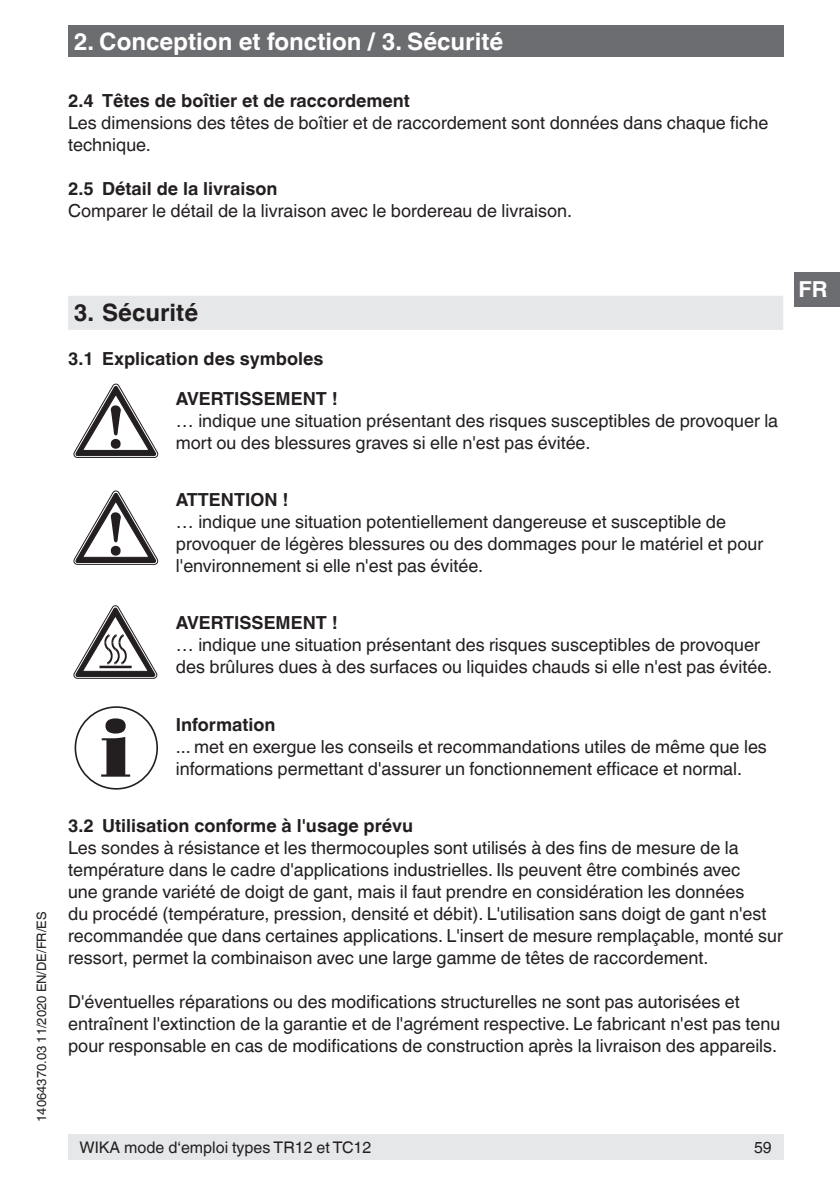
<style>
.page{position:relative;width:840px;height:1191px;background:#fff}
.page>*{position:absolute;margin:0;border:0;box-sizing:border-box;transform-origin:0 0}
.t1{font:700 24px "Helvetica World";color:#fff}
.t2{font:700 24px "Helvetica World";color:#231f20}
.t3{font:700 22px "Helvetica World";color:#fff}
.t4{font:18px/22px "Helvetica World";color:#231f20}
.t5{font:700 18px/39.6px "Helvetica World";color:#231f20}
.t6{font:16px "Helvetica World";color:#231f20}
.t7{font:13px "Helvetica World";color:#231f20}
</style>
<div class="page">
<div style="left:68px;top:26px;width:714px;height:31px;background:#6c6d70"></div>
<div style="left:794px;top:272px;width:45px;height:34px;background:#6c6d70"></div>
<div style="left:68px;top:1134px;width:714px;height:25px;background:#e6e7e9"></div>
<div style="left:68px;top:296px;width:714px;height:34px;background:#e6e7e9"></div>
<svg style="left:74px;top:384px;width:84px;height:73px"></svg>
<svg style="left:74px;top:491px;width:84px;height:73px"></svg>
<svg style="left:74px;top:605px;width:83px;height:73px"></svg>
<svg style="left:101px;top:718px;width:29px;height:58px"></svg>
<div style="left:75px;top:706px;width:83px;height:83px;border:2px solid #231f20;border-radius:50%"></div>
<h1 class="t1" style="left:74px;top:27px;width:431px">2. Conception et fonction / 3. Sécurité</h1>
<p class="t5" style="left:68px;top:81px;width:343px">2.4 Têtes de boîtier et de raccordement</p>
<p class="t4" style="left:68px;top:112px;width:701px">Les dimensions des têtes de boîtier et de raccordement sont données dans chaque fiche technique.</p>
<p class="t5" style="left:68px;top:169px;width:211px">2.5 Détail de la livraison</p>
<p class="t4" style="left:68px;top:200px;width:505px">Comparer le détail de la livraison avec le bordereau de livraison.</p>
<p class="t7" style="left:34px;top:1121px;width:211px;rotate:-90deg">14064370.03 11/2020 EN/DE/FR/ES</p>
<h1 class="t2" style="left:74px;top:299px;width:126px">3. Sécurité</h1>
<p class="t5" style="left:176px;top:339px;width:163px;text-indent:-108px">3.1 Explication des symboles<br>AVERTISSEMENT !</p>
<p class="t4" style="left:176px;top:410px;width:603px">… indique une situation présentant des risques susceptibles de provoquer la mort ou des blessures graves si elle n'est pas évitée.</p>
<p class="t5" style="left:176px;top:480px;width:114px">ATTENTION !</p>
<p class="t4" style="left:176px;top:511px;width:588px">… indique une situation potentiellement dangereuse et susceptible de provoquer de légères blessures ou des dommages pour le matériel et pour l'environnement si elle n'est pas évitée.</p>
<p class="t5" style="left:176px;top:603px;width:163px">AVERTISSEMENT !</p>
<p class="t4" style="left:176px;top:634px;width:597px">… indique une situation présentant des risques susceptibles de provoquer des brûlures dues à des surfaces ou liquides chauds si elle n'est pas évitée.</p>
<p class="t5" style="left:176px;top:704px;width:101px">Information</p>
<p class="t4" style="left:176px;top:735px;width:592px">... met en exergue les conseils et recommandations utiles de même que les informations permettant d'assurer un fonctionnement efficace et normal.</p>
<p class="t5" style="left:68px;top:806px;width:346px">3.2 Utilisation conforme à l'usage prévu</p>
<p class="t4" style="left:68px;top:836px;width:716px">Les sondes à résistance et les thermocouples sont utilisés à des fins de mesure de la température dans le cadre d'applications industrielles. Ils peuvent être combinés avec<br>une grande variété de doigt de gant, mais il faut prendre en considération les données<br>du procédé (température, pression, densité et débit). L'utilisation sans doigt de gant n'est recommandée que dans certaines applications. L'insert de mesure remplaçable, monté sur ressort, permet la combinaison avec une large gamme de têtes de raccordement.</p>
<p class="t4" style="left:68px;top:990px;width:713px">D'éventuelles réparations ou des modifications structurelles ne sont pas autorisées et entraînent l'extinction de la garantie et de l'agrément respective. Le fabricant n'est pas tenu pour responsable en cas de modifications de construction après la livraison des appareils.</p>
<p class="t3" style="left:798px;top:277px;width:30px">FR</p>
<p class="t6" style="left:79px;top:1137px;width:293px">WIKA mode d‘emploi types TR12 et TC12</p>
<p class="t6" style="left:753px;top:1137px;width:19px">59</p>
</div>
